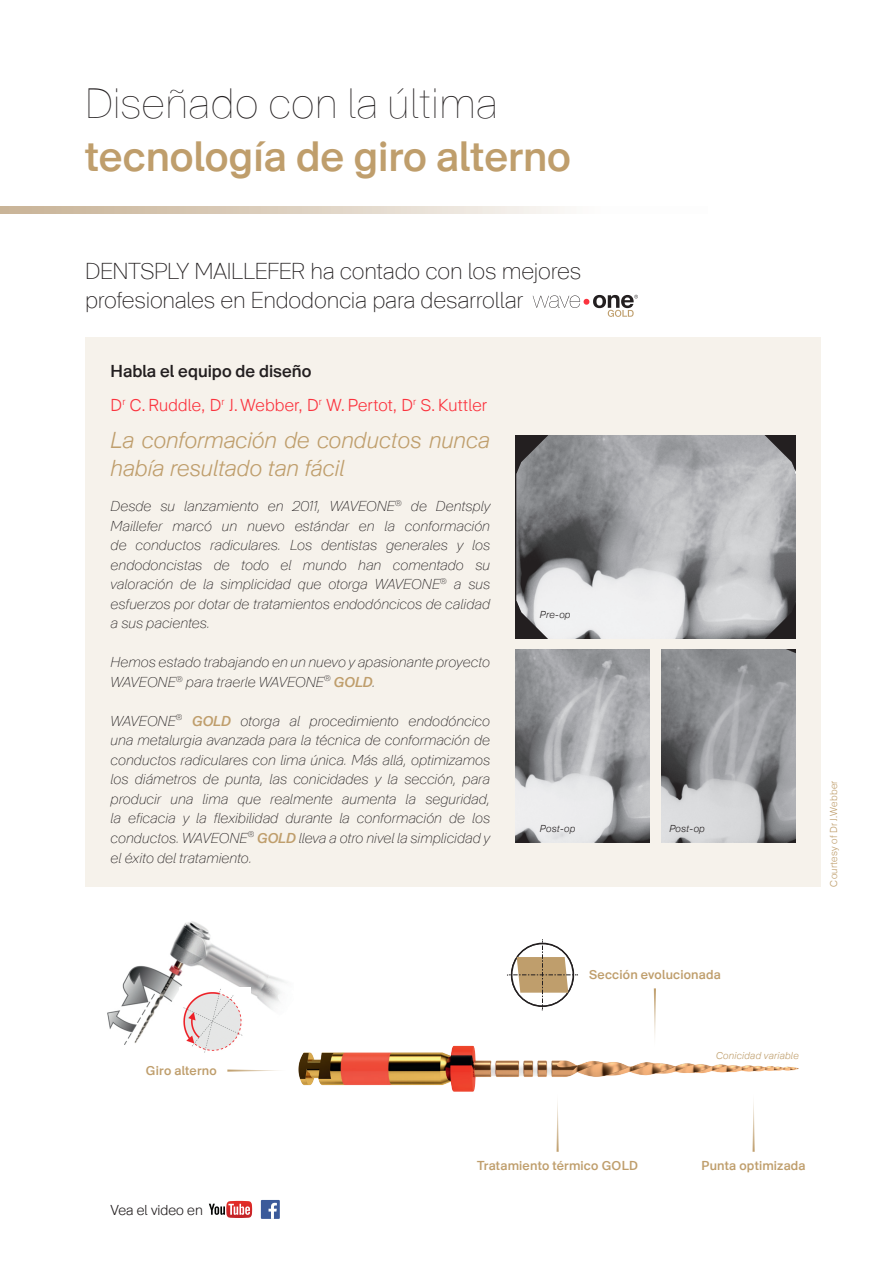
<style>
.page{position:relative;width:893px;height:1263px;background:#fff}
.page>*{position:absolute;margin:0;border:0;box-sizing:border-box;transform-origin:0 0}
.t1{font:500 44.1px "Maillefer";color:#bf9e6c}
.t2{font:200 44.1px "Maillefer";color:#231f20}
.t3{font:100 24px/28.8px "Maillefer";letter-spacing:-.005em;color:#231f20}
.t4{font:italic 300 24px/28.5px "Maillefer";color:#bf9e6c}
.t5{font:300 18px "Maillefer";letter-spacing:.01em;color:#fb333e}
.t6{font:500 18px "Maillefer";color:#231f20}
.t7{font:italic 100 15px/19.5px "Maillefer";letter-spacing:-.005em;color:#231f20;text-align:justify}
.t8{font:300 15px "Maillefer";color:#231f20}
.t9{font:500 13.5px "Maillefer";letter-spacing:.015em;color:#bf9e6c}
.t10{font:italic 300 10.5px "Maillefer";letter-spacing:.025em;color:#231f20}
.t11{font:300 10.5px "Maillefer";letter-spacing:.02em;color:#bf9e6c}
.t12{font:italic 300 10.5px "Maillefer";letter-spacing:.02em;color:#bf9e6c}
.s1{font-style:inherit}
.s2{font-weight:500;color:#bf9e6c}
</style>
<div class="page">
<div style="left:85px;top:338px;width:736px;height:548px;background:#f6f2eb"></div>
<img style="left:107px;top:921px;width:179px;height:124px">
<svg style="left:146px;top:998px;width:125px;height:47px"></svg>
<img style="left:179px;top:987px;width:72px;height:66px">
<svg style="left:209px;top:1201px;width:43px;height:17px"></svg>
<div style="left:261px;top:1200px;width:19px;height:19px;background:#3b5a9a"></div>
<svg style="left:269px;top:1203px;width:8px;height:16px"></svg>
<img style="left:278px;top:1007px;width:521px;height:85px">
<svg style="left:654px;top:988px;width:2px;height:64px"></svg>
<svg style="left:227px;top:1069px;width:64px;height:3px"></svg>
<svg style="left:557px;top:1088px;width:2px;height:64px"></svg>
<svg style="left:752px;top:1088px;width:3px;height:64px"></svg>
<svg style="left:0;top:206px;width:564px;height:8px"></svg>
<svg style="left:533px;top:295px;width:105px;height:22px"></svg>
<svg style="left:507px;top:939px;width:71px;height:71px"></svg>
<img style="left:516px;top:436px;width:279px;height:202px">
<img style="left:661px;top:649px;width:134px;height:194px">
<img style="left:516px;top:649px;width:133px;height:194px">
<h1 class="t2" style="left:85px;top:77px;width:415px">Diseñado con la última</h1>
<h1 class="t1" style="left:85px;top:130px;width:487px">tecnología de giro alterno</h1>
<h2 class="t3" style="left:85px;top:256px;width:497px">DENTSPLY MAILLEFER ha contado con los mejores profesionales en Endodoncia para desarrollar</h2>
<p class="t6" style="left:111px;top:360px;width:202px">Habla el equipo de diseño</p>
<p class="t5" style="left:111px;top:395px;width:378px"><span class="s1">D</span><sup>r</sup> C. Ruddle, <span class="s1">D</span><sup>r</sup> J. Webber, <span class="s1">D</span><sup>r</sup> W. Pertot, <span class="s1">D</span><sup>r</sup> S. Kuttler</p>
<h2 class="t4" style="left:111px;top:425px;width:381px">La conformación de conductos nunca había resultado tan fácil</h2>
<p class="t7" style="left:111px;top:496px;width:381px">Desde su lanzamiento en 2011, WAVEONE<sup>®</sup> de Dentsply Maillefer marcó un nuevo estándar en la conformación de conductos radiculares. Los dentistas generales y los endodoncistas de todo el mundo han comentado su valoración de la simplicidad que otorga WAVEONE<sup>®</sup> a sus esfuerzos por dotar de tratamientos endodóncicos de calidad a sus pacientes.</p>
<p class="t7" style="left:111px;top:652px;width:381px">Hemos estado trabajando en un nuevo y apasionante proyecto<br>WAVEONE<sup>®</sup> para traerle WAVEONE<sup>®</sup> <span class="s2">GOLD</span>.</p>
<p class="t7" style="left:111px;top:711px;width:381px">WAVEONE<sup>®</sup> <span class="s2">GOLD</span> otorga al procedimiento endodóncico una metalurgia avanzada para la técnica de conformación de conductos radiculares con lima única. Más allá, optimizamos los diámetros de punta, las conicidades y la sección, para producir una lima que realmente aumenta la seguridad, la eficacia y la flexibilidad durante la conformación de los conductos. WAVEONE<sup>®</sup> <span class="s2">GOLD</span> lleva a otro nivel la simplicidad y el éxito del tratamiento.</p>
<p class="t10" style="left:540px;top:609px;width:32px">Pre-op</p>
<p class="t10" style="left:540px;top:822px;width:37px">Post-op</p>
<p class="t10" style="left:669px;top:822px;width:37px">Post-op</p>
<p class="t11" style="left:827px;top:886px;width:107px;rotate:-90deg">Courtesy of Dr J.Webber</p>
<p class="t9" style="left:146px;top:1062px;width:72px">Giro alterno</p>
<p class="t9" style="left:589px;top:966px;width:133px">Sección evolucionada</p>
<p class="t12" style="left:716px;top:1049px;width:84px">Conicidad variable</p>
<p class="t8" style="left:111px;top:1201px;width:94px">Vea el video en</p>
<p class="t9" style="left:477px;top:1157px;width:163px">Tratamiento térmico GOLD</p>
<p class="t9" style="left:702px;top:1157px;width:106px">Punta optimizada</p>
</div>
